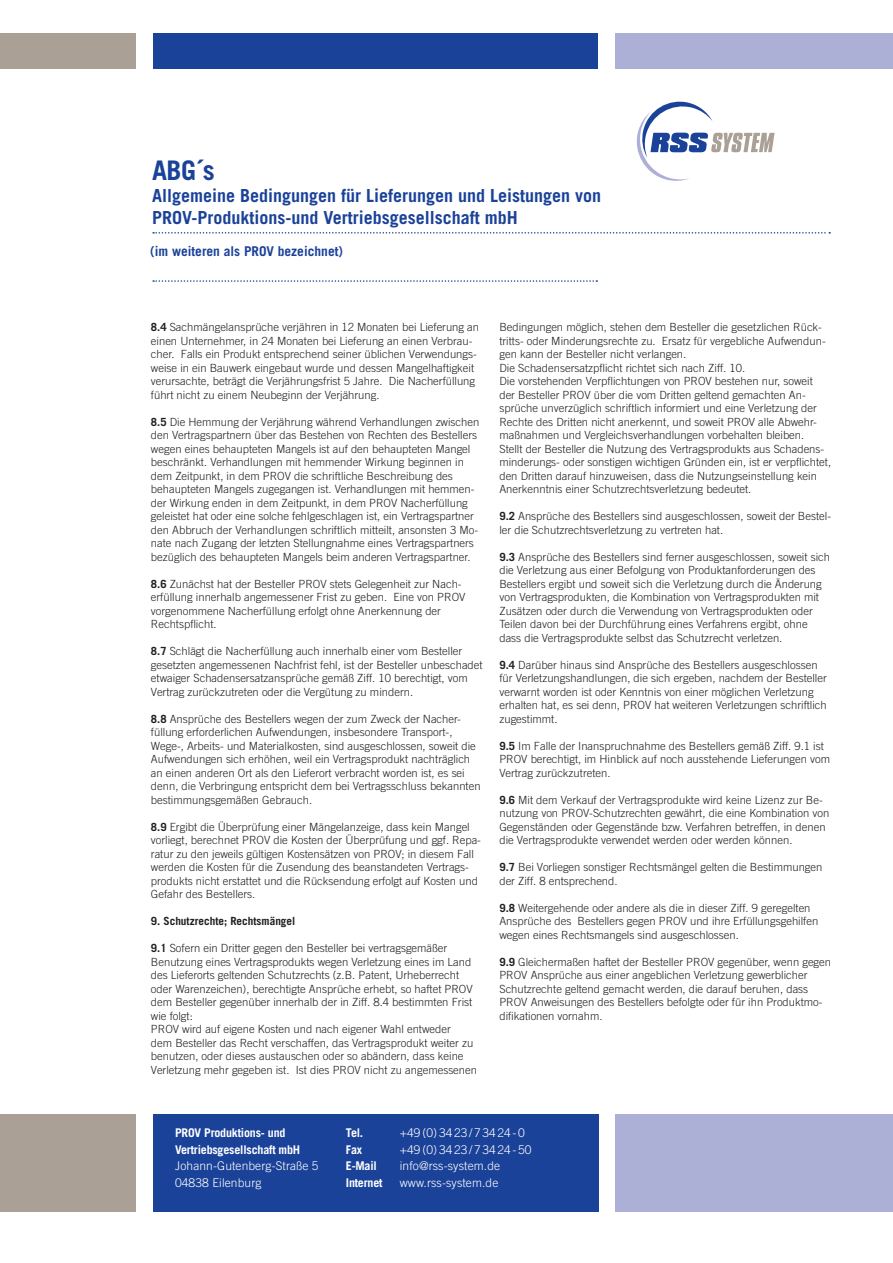
<style>
.page{position:relative;width:893px;height:1263px;background:#fff}
.page>*{position:absolute;margin:0;border:0;box-sizing:border-box;transform-origin:0 0}
.t1{font:700 27px "Trade Gothic LT";color:#1b4299}
.t2{font:700 18px/21.6px "Trade Gothic LT";color:#1b4299}
.t3{font:700 13.5px "Trade Gothic LT";color:#1b4299}
.t4{font:300 12px/16.5px "Trade Gothic LT";letter-spacing:.01em;color:#fff}
.t5{font:700 12px/16.5px "Trade Gothic LT";letter-spacing:-.015em;color:#fff}
.t6{font:300 11.25px/13.5px "Trade Gothic LT";color:#231f20}
.t7{font:700 11.25px "Trade Gothic LT";color:#231f20}
.s1{font-weight:700}
</style>
<div class="page">
<div style="left:153px;top:1114px;width:445px;height:98px;background:#1b4299"></div>
<div style="left:153px;top:33px;width:445px;height:36px;background:#1b4299"></div>
<div style="left:615px;top:33px;width:278px;height:36px;background:#adb0d6"></div>
<div style="left:0;top:33px;width:135px;height:36px;background:#aba095"></div>
<div style="left:0;top:1114px;width:135px;height:98px;background:#aba095"></div>
<div style="left:615px;top:1114px;width:278px;height:98px;background:#adb0d6"></div>
<svg style="left:636px;top:101px;width:139px;height:80px"></svg>
<svg style="left:153px;top:232px;width:677px;height:2px"></svg>
<svg style="left:153px;top:280px;width:444px;height:2px"></svg>
<h1 class="t1" style="left:152px;top:154px;width:64px">ABG´s</h1>
<h2 class="t2" style="left:152px;top:184px;width:451px">Allgemeine Bedingungen für Lieferungen und Leistungen von<br>PROV-Produktions-und Vertriebsgesellschaft mbH</h2>
<p class="t3" style="left:150px;top:243px;width:194px">(im weiteren als PROV bezeichnet)</p>
<p class="t6" style="left:151px;top:320px;width:330px"><span class="s1">8.4</span> Sachmängelansprüche verjähren in 12 Monaten bei Lieferung an einen Unternehmer, in 24 Monaten bei Lieferung an einen Verbrau&shy;cher. Falls ein Produkt entsprechend seiner üblichen Verwendungs&shy;weise in ein Bauwerk eingebaut wurde und dessen Mangelhaftigkeit verursachte, beträgt die Verjährungsfrist 5 Jahre. Die Nacherfüllung führt nicht zu einem Neubeginn der Verjährung.</p>
<p class="t6" style="left:151px;top:415px;width:330px"><span class="s1">8.5</span> Die Hemmung der Verjährung während Verhandlungen zwischen den Vertragspartnern über das Bestehen von Rechten des Bestellers wegen eines behaupteten Mangels ist auf den behaupteten Mangel beschränkt. Verhandlungen mit hemmender Wirkung beginnen in dem Zeitpunkt, in dem PROV die schriftliche Beschreibung des behaupteten Mangels zugegangen ist. Verhandlungen mit hemmen&shy;der Wirkung enden in dem Zeitpunkt, in dem PROV Nacherfüllung geleistet hat oder eine solche fehlgeschlagen ist, ein Vertragspartner den Abbruch der Verhandlungen schriftlich mitteilt, ansonsten 3 Mo&shy;nate nach Zugang der letzten Stellungnahme eines Vertragspartners bezüglich des behaupteten Mangels beim anderen Vertragspartner.</p>
<p class="t6" style="left:151px;top:577px;width:316px"><span class="s1">8.6</span> Zunächst hat der Besteller PROV stets Gelegenheit zur Nach&shy;erfüllung innerhalb angemessener Frist zu geben. Eine von PROV vorgenommene Nacherfüllung erfolgt ohne Anerkennung der Rechtspflicht.</p>
<p class="t6" style="left:151px;top:644px;width:333px"><span class="s1">8.7</span> Schlägt die Nacherfüllung auch innerhalb einer vom Besteller gesetzten angemessenen Nachfrist fehl, ist der Besteller unbeschadet etwaiger Schadensersatzansprüche gemäß Ziff. 10 berechtigt, vom Vertrag zurückzutreten oder die Vergütung zu mindern.</p>
<p class="t6" style="left:151px;top:712px;width:331px"><span class="s1">8.8</span> Ansprüche des Bestellers wegen der zum Zweck der Nacher&shy;füllung erforderlichen Aufwendungen, insbesondere Transport-, Wege-, Arbeits- und Materialkosten, sind ausgeschlossen, soweit die Aufwendungen sich erhöhen, weil ein Vertragsprodukt nachträglich an einen anderen Ort als den Lieferort verbracht worden ist, es sei denn, die Verbringung entspricht dem bei Vertragsschluss bekannten bestimmungsgemäßen Gebrauch.</p>
<p class="t6" style="left:151px;top:820px;width:332px"><span class="s1">8.9</span> Ergibt die Überprüfung einer Mängelanzeige, dass kein Mangel vorliegt, berechnet PROV die Kosten der Überprüfung und ggf. Repa&shy;ratur zu den jeweils gültigen Kostensätzen von PROV; in diesem Fall werden die Kosten für die Zusendung des beanstandeten Vertrags&shy;produkts nicht erstattet und die Rücksendung erfolgt auf Kosten und Gefahr des Bestellers.</p>
<p class="t7" style="left:151px;top:914px;width:146px">9. Schutzrechte; Rechtsmängel</p>
<p class="t6" style="left:151px;top:941px;width:328px"><span class="s1">9.1</span> Sofern ein Dritter gegen den Besteller bei vertragsgemäßer Benutzung eines Vertragsprodukts wegen Verletzung eines im Land des Lieferorts geltenden Schutzrechts (z.B. Patent, Urheberrecht oder Warenzeichen), berechtigte Ansprüche erhebt, so haftet PROV dem Besteller gegenüber innerhalb der in Ziff. 8.4 bestimmten Frist wie folgt:<br>PROV wird auf eigene Kosten und nach eigener Wahl entweder<br>dem Besteller das Recht verschaffen, das Vertragsprodukt weiter zu benutzen, oder dieses austauschen oder so abändern, dass keine Verletzung mehr gegeben ist. Ist dies PROV nicht zu angemessenen</p>
<p class="t6" style="left:499px;top:320px;width:333px">Bedingungen möglich, stehen dem Besteller die gesetzlichen Rück&shy;tritts- oder Minderungsrechte zu. Ersatz für vergebliche Aufwendun&shy;gen kann der Besteller nicht verlangen.<br>Die Schadensersatzpflicht richtet sich nach Ziff. 10.<br>Die vorstehenden Verpflichtungen von PROV bestehen nur, soweit der Besteller PROV über die vom Dritten geltend gemachten An&shy;sprüche unverzüglich schriftlich informiert und eine Verletzung der Rechte des Dritten nicht anerkennt, und soweit PROV alle Abwehr&shy;maßnahmen und Vergleichsverhandlungen vorbehalten bleiben.<br>Stellt der Besteller die Nutzung des Vertragsprodukts aus Schadens&shy;minderungs- oder sonstigen wichtigen Gründen ein, ist er verpflichtet, den Dritten darauf hinzuweisen, dass die Nutzungseinstellung kein Anerkenntnis einer Schutzrechtsverletzung bedeutet.</p>
<p class="t6" style="left:499px;top:509px;width:333px"><span class="s1">9.2</span> Ansprüche des Bestellers sind ausgeschlossen, soweit der Bestel&shy;ler die Schutzrechtsverletzung zu vertreten hat.</p>
<p class="t6" style="left:499px;top:550px;width:332px"><span class="s1">9.3</span> Ansprüche des Bestellers sind ferner ausgeschlossen, soweit sich die Verletzung aus einer Befolgung von Produktanforderungen des Bestellers ergibt und soweit sich die Verletzung durch die Änderung von Vertragsprodukten, die Kombination von Vertragsprodukten mit Zusätzen oder durch die Verwendung von Vertragsprodukten oder Teilen davon bei der Durchführung eines Verfahrens ergibt, ohne dass die Vertragsprodukte selbst das Schutzrecht verletzen.</p>
<p class="t6" style="left:499px;top:658px;width:329px"><span class="s1">9.4</span> Darüber hinaus sind Ansprüche des Bestellers ausgeschlossen für Verletzungshandlungen, die sich ergeben, nachdem der Besteller verwarnt worden ist oder Kenntnis von einer möglichen Verletzung erhalten hat, es sei denn, PROV hat weiteren Verletzungen schriftlich zugestimmt.</p>
<p class="t6" style="left:499px;top:739px;width:332px"><span class="s1">9.5</span> Im Falle der Inanspruchnahme des Bestellers gemäß Ziff. 9.1 ist<br>PROV berechtigt, im Hinblick auf noch ausstehende Lieferungen vom<br>Vertrag zurückzutreten.</p>
<p class="t6" style="left:499px;top:793px;width:331px"><span class="s1">9.6</span> Mit dem Verkauf der Vertragsprodukte wird keine Lizenz zur Be&shy;nutzung von PROV-Schutzrechten gewährt, die eine Kombination von Gegenständen oder Gegenstände bzw. Verfahren betreffen, in denen die Vertragsprodukte verwendet werden oder werden können.</p>
<p class="t6" style="left:499px;top:860px;width:324px"><span class="s1">9.7</span> Bei Vorliegen sonstiger Rechtsmängel gelten die Bestimmungen der Ziff. 8 entsprechend.</p>
<p class="t6" style="left:499px;top:901px;width:320px"><span class="s1">9.8</span> Weitergehende oder andere als die in dieser Ziff. 9 geregelten<br>Ansprüche des Bestellers gegen PROV und ihre Erfüllungsgehilfen wegen eines Rechtsmangels sind ausgeschlossen.</p>
<p class="t6" style="left:499px;top:955px;width:333px"><span class="s1">9.9</span> Gleichermaßen haftet der Besteller PROV gegenüber, wenn gegen PROV Ansprüche aus einer angeblichen Verletzung gewerblicher Schutzrechte geltend gemacht werden, die darauf beruhen, dass PROV Anweisungen des Bestellers befolgte oder für ihn Produktmo&shy;difikationen vornahm.</p>
<p class="t5" style="left:175px;top:1124px;width:127px">PROV Produktions- und<br>Vertriebsgesellschaft mbH</p>
<p class="t4" style="left:175px;top:1157px;width:145px">Johann-Gutenberg-Straße 5<br>04838 Eilenburg</p>
<p class="t5" style="left:346px;top:1124px;width:19px">Tel.</p>
<p class="t4" style="left:400px;top:1124px;width:126px">+49(0)3423/73424-0</p>
<p class="t5" style="left:346px;top:1141px;width:18px">Fax</p>
<p class="t4" style="left:400px;top:1141px;width:133px">+49(0)3423/73424-50</p>
<p class="t5" style="left:346px;top:1157px;width:33px">E-Mail</p>
<p class="t4" style="left:400px;top:1157px;width:102px">info@rss-system.de</p>
<p class="t5" style="left:346px;top:1174px;width:38px">Internet</p>
<p class="t4" style="left:400px;top:1174px;width:100px">www.rss-system.de</p>
</div>
